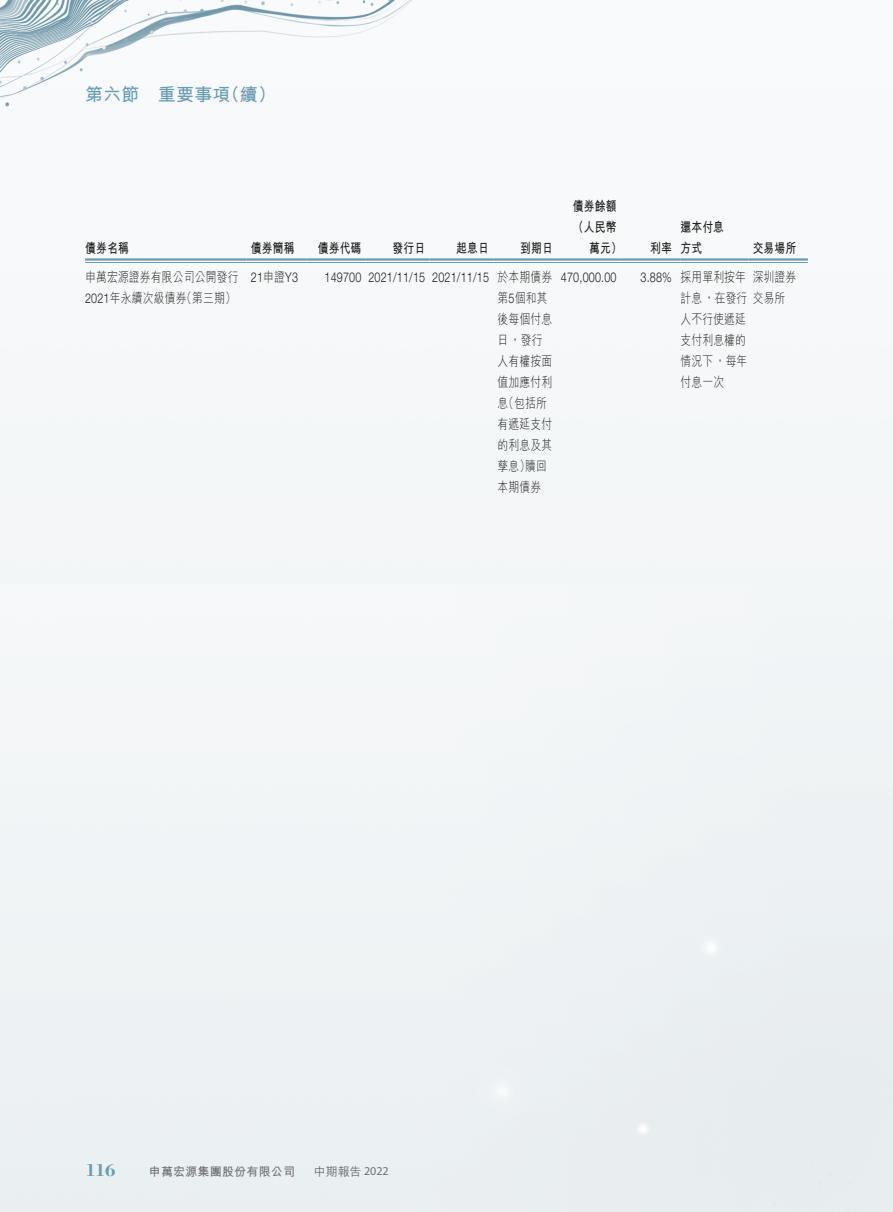
<style>
.page{position:relative;width:893px;height:1212px;background:#fff}
.page>*{position:absolute;margin:0;border:0;box-sizing:border-box;transform-origin:0 0}
.t1{font:700 18px "M Hei HK";letter-spacing:.01em;color:#679cb1}
.t2{font:700 18px "Bodoni Std";color:#679cb1}
.t3{font:300 13.5px/21px "M Hei HK";letter-spacing:.015em;color:#1c1c1b;scale:.8 1}
.t4{font:300 13.5px "Helvetica Neue LT Std";letter-spacing:.015em;color:#1c1c1b;scale:.8 1}
.t5{font:700 13.5px/21px "M Hei HK";letter-spacing:.015em;color:#1c1c1b;scale:.8 1}
.t6{font:700 12px "M Hei HK";letter-spacing:.015em;color:#6f6f6f}
.t7{font:500 12px "M Hei HK";color:#6f6f6f}
.s1{font-family:"Helvetica Neue LT Std"}
.s2{font-family:"M Hei HK"}
.s3{font-family:"Myriad Pro";font-weight:400}
</style>
<div class="page">
<img style="left:0;top:0;width:893px;height:1212px">
<hr style="left:85px;top:258px;width:162px;height:3px;background:#679cb1">
<hr style="left:85px;top:262px;width:162px;height:1px;background:#679cb1">
<hr style="left:247px;top:258px;width:59px;height:3px;background:#679cb1">
<hr style="left:247px;top:262px;width:59px;height:1px;background:#679cb1">
<hr style="left:306px;top:258px;width:60px;height:3px;background:#679cb1">
<hr style="left:306px;top:262px;width:60px;height:1px;background:#679cb1">
<hr style="left:366px;top:258px;width:63px;height:3px;background:#679cb1">
<hr style="left:366px;top:262px;width:63px;height:1px;background:#679cb1">
<hr style="left:429px;top:258px;width:64px;height:3px;background:#679cb1">
<hr style="left:429px;top:262px;width:64px;height:1px;background:#679cb1">
<hr style="left:493px;top:258px;width:64px;height:3px;background:#679cb1">
<hr style="left:493px;top:262px;width:64px;height:1px;background:#679cb1">
<hr style="left:557px;top:258px;width:64px;height:3px;background:#679cb1">
<hr style="left:557px;top:262px;width:64px;height:1px;background:#679cb1">
<hr style="left:621px;top:258px;width:59px;height:3px;background:#679cb1">
<hr style="left:621px;top:262px;width:59px;height:1px;background:#679cb1">
<hr style="left:680px;top:258px;width:68px;height:3px;background:#679cb1">
<hr style="left:680px;top:262px;width:68px;height:1px;background:#679cb1">
<hr style="left:748px;top:258px;width:60px;height:3px;background:#679cb1">
<hr style="left:748px;top:262px;width:60px;height:1px;background:#679cb1">
<h1 class="t1" style="left:85px;top:81px;width:193px">第六節 重要事項（續）</h1>
<p class="t5" style="left:85px;top:236px;width:56px">債券名稱</p>
<p class="t5" style="left:251px;top:236px;width:56px">債券簡稱</p>
<p class="t5" style="left:318px;top:236px;width:56px">債券代碼</p>
<p class="t5" style="left:392px;top:236px;width:42px">發行日</p>
<p class="t5" style="left:456px;top:236px;width:42px">起息日</p>
<p class="t5" style="left:520px;top:236px;width:42px">到期日</p>
<p class="t3" style="left:85px;top:266px;width:193px">申萬宏源證券有限公司公開發行<br><span class="s1">2021</span>年永續次級債券（第三期）</p>
<p class="t4" style="left:251px;top:269px;width:60px">21<span class="s2">申證</span>Y3</p>
<p class="t4" style="left:324px;top:269px;width:286px">149700 2021/11/15 2021/11/15 <span class="s2">於本期債券</span></p>
<p class="t3" style="left:497px;top:287px;width:70px">第<span class="s1">5</span>個和其後每個付息日，發行人有權按面值加應付利息（包括所有遞延支付的利息及其孳息）贖回本期債券</p>
<p class="t5" style="left:573px;top:194px;width:56px">債券餘額</p>
<p class="t5" style="left:573px;top:215px;width:56px">（人民幣</p>
<p class="t5" style="left:589px;top:236px;width:42px">萬元）</p>
<p class="t5" style="left:650px;top:236px;width:29px">利率</p>
<p class="t5" style="left:680px;top:215px;width:56px">還本付息方式</p>
<p class="t5" style="left:753px;top:236px;width:56px">交易場所</p>
<p class="t4" style="left:561px;top:269px;width:71px">470,000.00</p>
<p class="t3" style="left:680px;top:266px;width:133px;text-indent:-40px"><span class="s1">3.88%</span> 採用單利按年<br>計息，在發行交易所人不行使遞延<br>支付利息權的<br>情況下，每年<br>付息一次</p>
<p class="t3" style="left:753px;top:266px;width:56px">深圳證券</p>
<h1 class="t2" style="left:85px;top:1159px;width:32px">116</h1>
<p class="t6" style="left:149px;top:1162px;width:148px">申萬宏源集團股份有限公司</p>
<p class="t7" style="left:314px;top:1162px;width:76px">中期報告 <span class="s3">2022</span></p>
</div>
